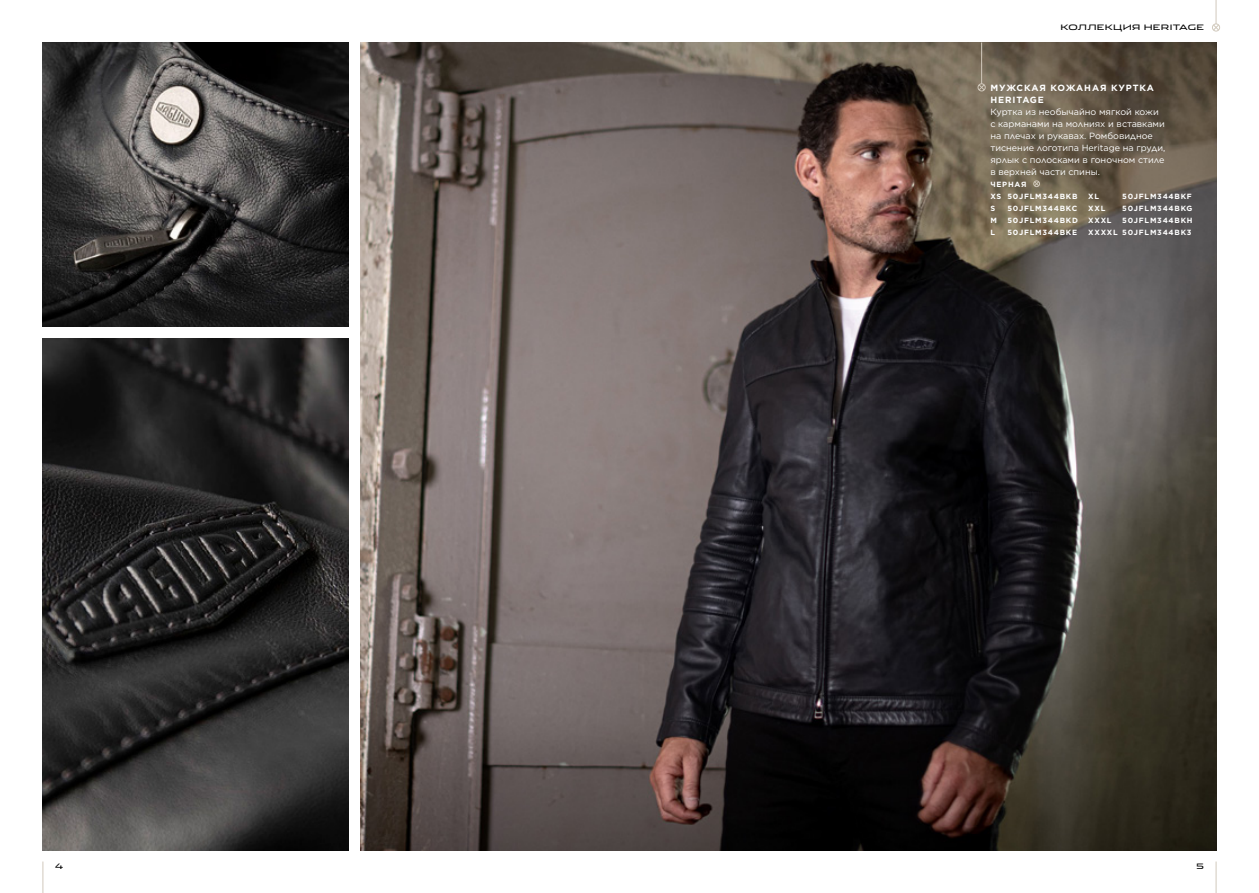
<style>
.page{position:relative;width:1259px;height:893px;background:#fff}
.page>*{position:absolute;margin:0;border:0;box-sizing:border-box;transform-origin:0 0}
.t1{font:9px/12px "Gotham";color:#fff}
.t2{font:700 9px/12px "Gotham";letter-spacing:.1em;color:#fff}
.t3{font:700 7.5px/12px "Gotham";letter-spacing:.1em;color:#fff}
.t4{font:7.5px "Jaguar";letter-spacing:.04em;color:#000}
</style>
<div class="page">
<hr style="left:1215px;top:861px;width:1px;height:32px;background:#d1c9bc">
<hr style="left:43px;top:861px;width:1px;height:32px;background:#d1c9bc">
<svg style="left:1212px;top:0;width:7px;height:31px"></svg>
<div style="left:1212px;top:24px;width:8px;height:7px;border:1px solid #d1c9bc;border-radius:50%"></div>
<img style="left:361px;top:43px;width:855px;height:807px">
<img style="left:43px;top:43px;width:305px;height:283px">
<img style="left:43px;top:339px;width:305px;height:511px">
<svg style="left:1033px;top:181px;width:6px;height:6px"></svg>
<div style="left:1033px;top:181px;width:7px;height:6px;border:1px solid #d1c9bc;border-radius:50%"></div>
<hr style="left:981px;top:43px;width:1px;height:41px;background:#d1c9bc">
<svg style="left:978px;top:84px;width:7px;height:7px"></svg>
<div style="left:977px;top:83px;width:8px;height:8px;border:1px solid #d1c9bc;border-radius:50%"></div>
<p class="t4" style="left:1060px;top:21px;width:145px">КОЛЛЕКЦИЯ HERITAGE</p>
<p class="t2" style="left:990px;top:81px;width:165px">МУЖСКАЯ КОЖАНАЯ КУРТКА<br>HERITAGE</p>
<p class="t1" style="left:990px;top:105px;width:176px">Куртка из необычайно мягкой кожи с карманами на молниях и вставками на плечах и рукавах. Ромбовидное тиснение логотипа Heritage на груди, ярлык с полосками в гоночном стиле в верхней части спины.</p>
<p class="t3" style="left:990px;top:178px;width:89px">ЧЕРНАЯ<br>XS 50JFLM344BKB</p>
<p class="t3" style="left:1088px;top:190px;width:12px">XL</p>
<p class="t3" style="left:1122px;top:190px;width:71px">50JFLM344BKF</p>
<p class="t3" style="left:990px;top:202px;width:6px">S</p>
<p class="t3" style="left:1007px;top:202px;width:71px">50JFLM344BKC</p>
<p class="t3" style="left:1088px;top:202px;width:19px">XXL</p>
<p class="t3" style="left:1122px;top:202px;width:72px">50JFLM344BKG</p>
<p class="t3" style="left:990px;top:214px;width:8px">M</p>
<p class="t3" style="left:1007px;top:214px;width:72px">50JFLM344BKD</p>
<p class="t3" style="left:1088px;top:214px;width:25px">XXXL</p>
<p class="t3" style="left:1122px;top:214px;width:72px">50JFLM344BKH</p>
<p class="t3" style="left:990px;top:226px;width:6px">L</p>
<p class="t3" style="left:1007px;top:226px;width:71px">50JFLM344BKE</p>
<p class="t3" style="left:1088px;top:226px;width:105px">XXXXL 50JFLM344BK3</p>
<p class="t4" style="left:55px;top:859px;width:10px">4</p>
<p class="t4" style="left:1196px;top:859px;width:9px">5</p>
</div>
